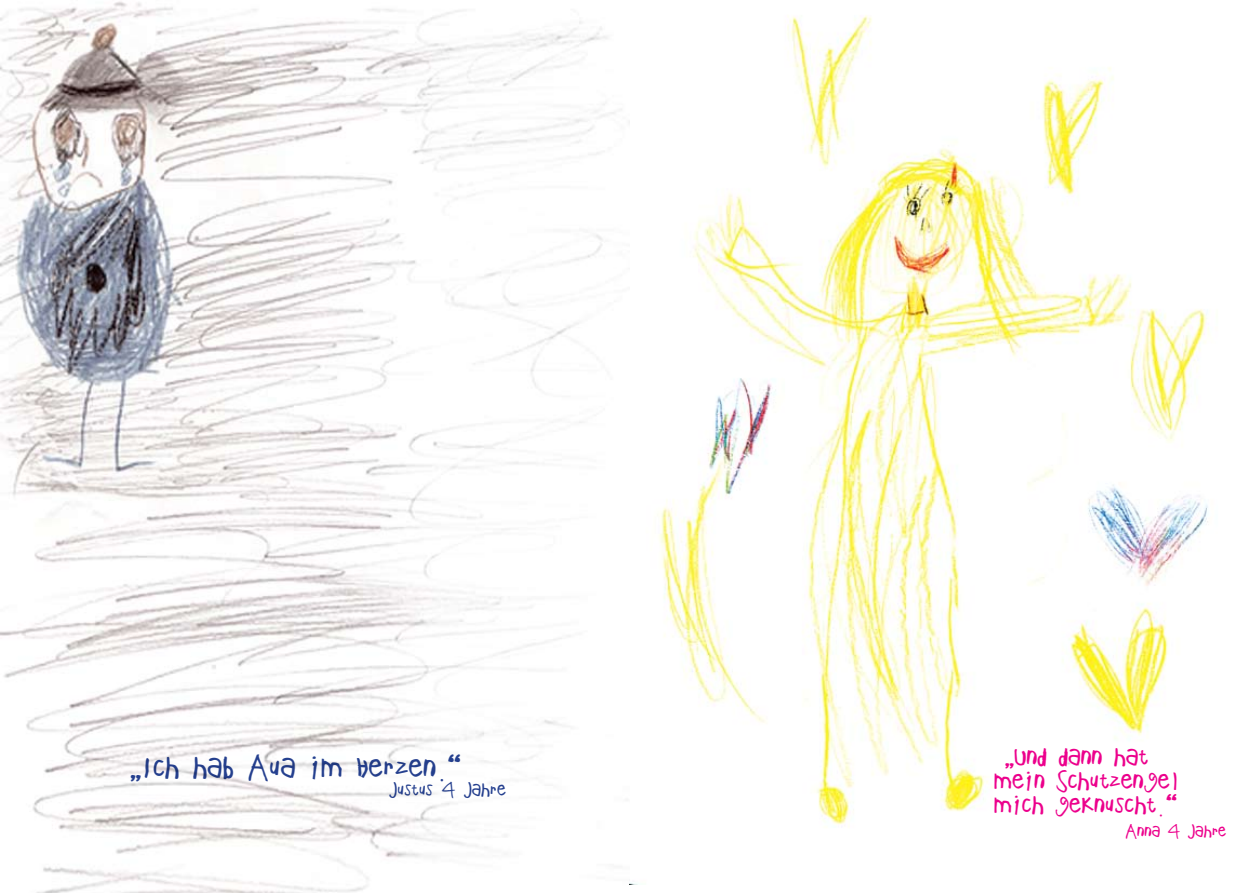
<style>
.page{position:relative;width:1259px;height:893px;background:#fff}
.page>*{position:absolute;margin:0;border:0;box-sizing:border-box;transform-origin:0 0}
.t1{font:27px "Childs Play Age Seven";color:#25408f}
.t2{font:22.5px/24px "Childs Play Age Seven";color:#ec008c}
.t3{font:16.5px "Childs Play Age Seven";color:#25408f}
.t4{font:15px "Childs Play Age Seven";color:#ec008c}
</style>
<div class="page">
<img style="left:629px;top:15px;width:580px;height:870px">
<img style="left:0;top:1px;width:622px;height:892px">
<p class="t1" style="left:130px;top:754px;width:332px">„Ich hab Aua im Herzen.“</p>
<p class="t3" style="left:389px;top:782px;width:118px">Justus 4 Jahre</p>
<p class="t2" style="left:994px;top:745px;width:187px;text-indent:11px">„Und dann hat mein Schutzengel mich geknuscht.“</p>
<p class="t4" style="left:1125px;top:824px;width:102px">Anna 4 Jahre</p>
</div>
